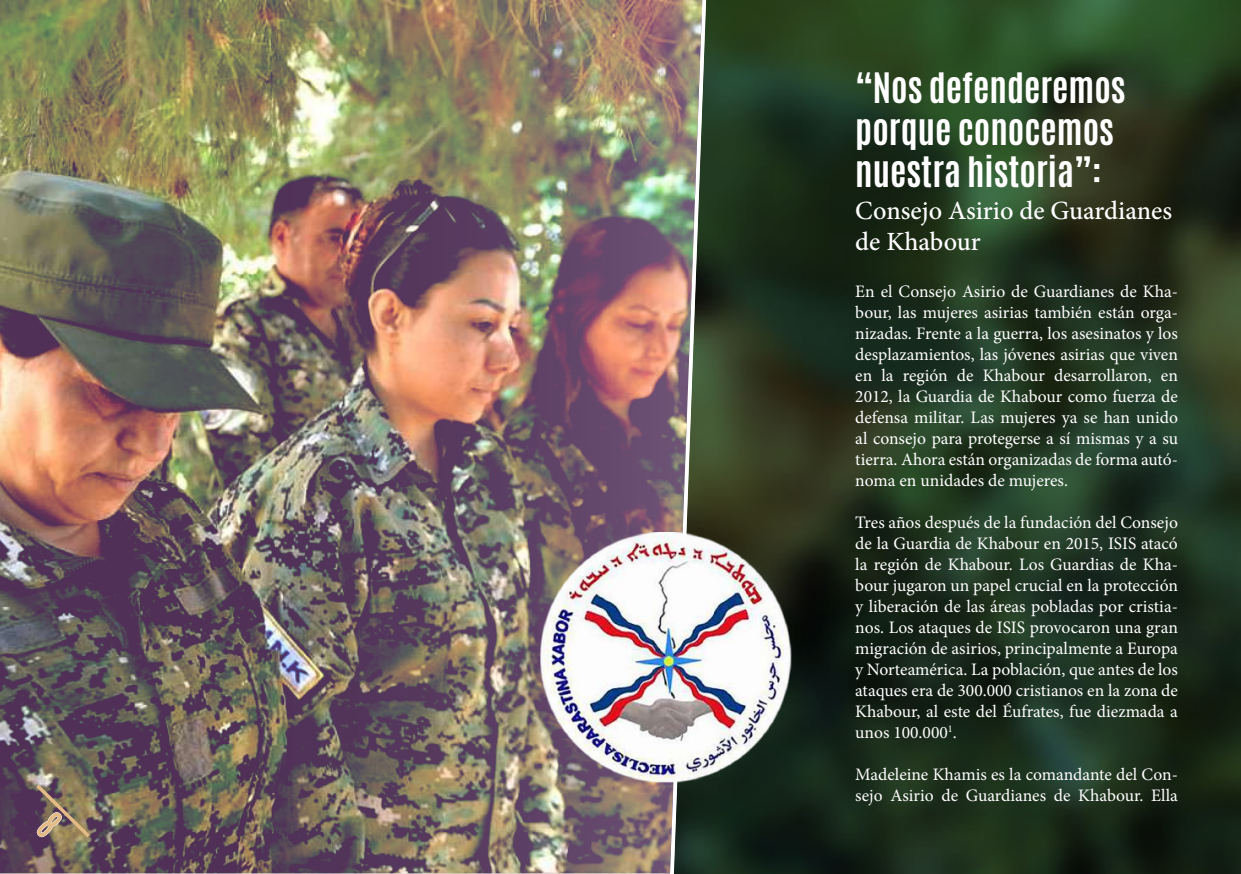
<style>
.page{position:relative;width:1241px;height:874px;background:#fff}
.page>*{position:absolute;margin:0;border:0;box-sizing:border-box;transform-origin:0 0}
.t1{font:700 35px/42px "Antonio";color:#fff}
.t2{font:500 26.25px/31.5px "Minion Pro";color:#fff}
.t3{font:17.5px/21px "Minion Pro";color:#fff;text-align:justify}
</style>
<div class="page">
<img style="left:707px;top:0;width:533px;height:873px">
<img style="left:0;top:0;width:707px;height:873px">
<img style="left:531px;top:521px;width:268px;height:268px">
<svg style="left:32px;top:780px;width:62px;height:60px;background:#826f60"></svg>
<h1 class="t1" style="left:855px;top:68px;width:272px">“Nos defenderemos porque conocemos nuestra historia”:</h1>
<h2 class="t2" style="left:855px;top:194px;width:318px">Consejo Asirio de Guardianes de Khabour</h2>
<p class="t3" style="left:855px;top:280px;width:324px">En el Consejo Asirio de Guardianes de Kha&shy;bour, las mujeres asirias también están orga&shy;nizadas. Frente a la guerra, los asesinatos y los desplazamientos, las jóvenes asirias que viven en la región de Khabour desarrollaron, en 2012, la Guardia de Khabour como fuerza de defensa militar. Las mujeres ya se han unido al consejo para protegerse a sí mismas y a su tierra. Ahora están organizadas de forma autó&shy;noma en unidades de mujeres.</p>
<p class="t3" style="left:855px;top:511px;width:324px">Tres años después de la fundación del Consejo de la Guardia de Khabour en 2015, ISIS atacó la región de Khabour. Los Guardias de Kha&shy;bour jugaron un papel crucial en la protección y liberación de las áreas pobladas por cristia&shy;nos. Los ataques de ISIS provocaron una gran migración de asirios, principalmente a Europa y Norteamérica. La población, que antes de los ataques era de 300.000 cristianos en la zona de Khabour, al este del Éufrates, fue diezmada a unos 100.000<sup>1</sup>.</p>
<p class="t3" style="left:855px;top:763px;width:324px">Madeleine Khamis es la comandante del Con&shy;sejo Asirio de Guardianes de Khabour. Ella</p>
</div>
